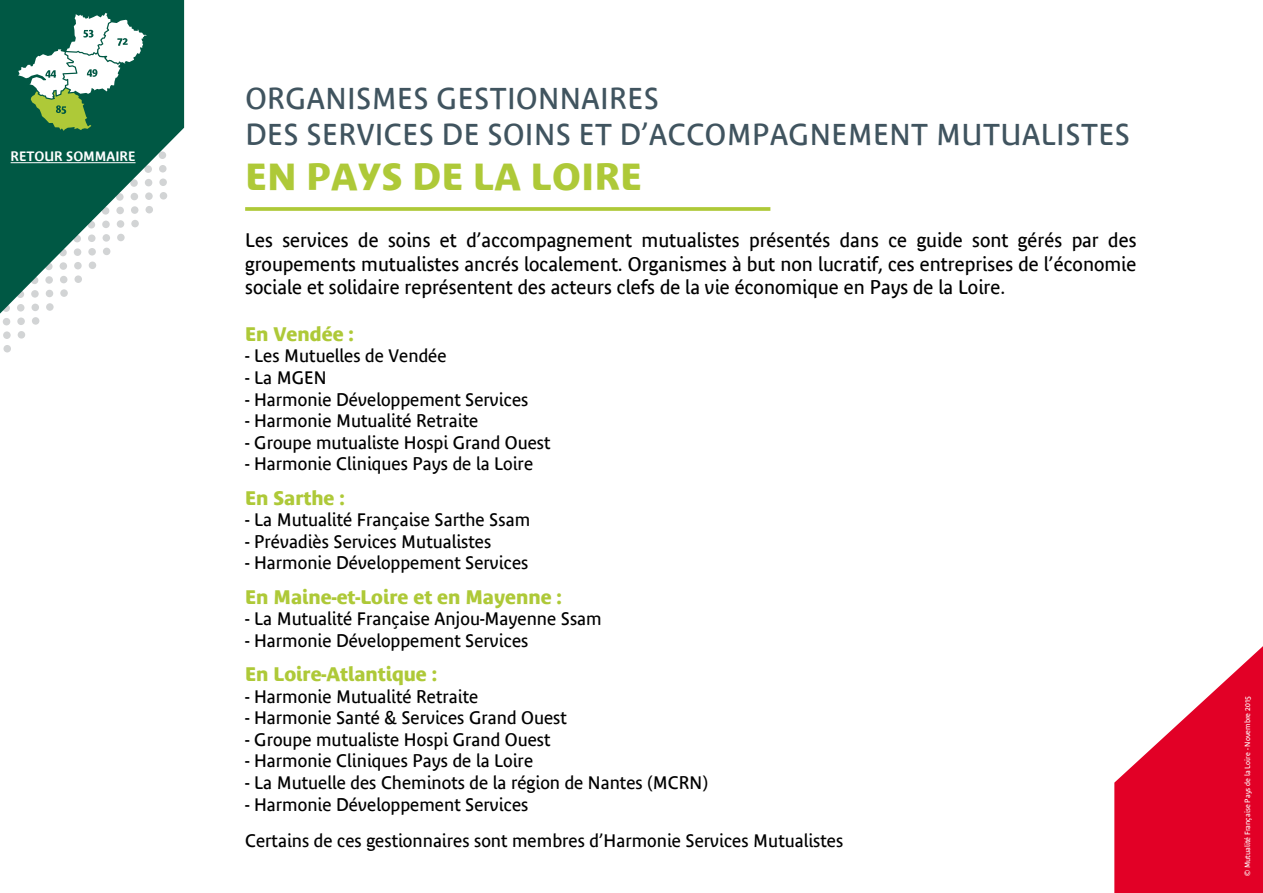
<style>
.page{position:relative;width:1263px;height:893px;background:#fff}
.page>*{position:absolute;margin:0;border:0;box-sizing:border-box;transform-origin:0 0}
.t1{font:700 37.5px "Bienvenue";letter-spacing:.015em;color:#aec938}
.t2{font:30px/36px "Bienvenue";letter-spacing:.015em;color:#40545f}
.t3{font:19.5px/23.4px "Bienvenue";color:#000;text-align:justify}
.t4{font:700 19.5px "Bienvenue";color:#aec938}
.t5{font:18px/36.2px "Bienvenue";color:#000}
.t6{font:600 13.5px "Bienvenue";color:#fff}
.t7{font:7.5px "Bienvenue";color:#fff}
</style>
<div class="page">
<svg style="left:1114px;top:646px;width:149px;height:247px;fill:#e20026"></svg>
<div style="left:3px;top:331px;width:8px;height:8px;background:#d2d4d5;border-radius:50%"></div>
<div style="left:3px;top:345px;width:8px;height:8px;background:#d2d4d5;border-radius:50%"></div>
<div style="left:18px;top:331px;width:7px;height:8px;background:#d2d4d5;border-radius:50%"></div>
<svg style="left:0;top:0;width:184px;height:335px;fill:#005844"></svg>
<hr style="left:11px;top:162px;width:125px;height:1px;background:#fff">
<svg style="left:18px;top:13px;width:129px;height:118px"></svg>
<svg style="left:245px;top:207px;width:525px;height:4px;background:#b3cc45"></svg>
<p class="t6" style="left:11px;top:148px;width:126px">RETOUR SOMMAIRE</p>
<h2 class="t2" style="left:245px;top:80px;width:886px">ORGANISMES GESTIONNAIRES<br>DES SERVICES DE SOINS ET D’ACCOMPAGNEMENT MUTUALISTES</h2>
<h1 class="t1" style="left:245px;top:154px;width:398px">EN PAYS DE LA LOIRE</h1>
<p class="t3" style="left:245px;top:229px;width:893px">Les services de soins et d’accompagnement mutualistes présentés dans ce guide sont gérés par des groupements mutualistes ancrés localement. Organismes à but non lucratif, ces entreprises de l’économie sociale et solidaire représentent des acteurs clefs de la vie économique en Pays de la Loire.</p>
<p class="t4" style="left:245px;top:322px;width:110px">En Vendée :</p>
<p class="t5" style="left:245px;top:338px;width:203px">- Les Mutuelles de Vendée</p>
<p class="t5" style="left:245px;top:360px;width:83px">- La MGEN</p>
<p class="t5" style="left:245px;top:381px;width:285px">- Harmonie Développement Services</p>
<p class="t5" style="left:245px;top:403px;width:235px">- Harmonie Mutualité Retraite</p>
<p class="t5" style="left:245px;top:424px;width:307px">- Groupe mutualiste Hospi Grand Ouest</p>
<p class="t5" style="left:245px;top:446px;width:290px">- Harmonie Cliniques Pays de la Loire</p>
<p class="t4" style="left:245px;top:486px;width:101px">En Sarthe :</p>
<p class="t5" style="left:245px;top:502px;width:286px">- La Mutualité Française Sarthe Ssam</p>
<p class="t5" style="left:245px;top:523px;width:248px">- Prévadiès Services Mutualistes</p>
<p class="t5" style="left:245px;top:545px;width:285px">- Harmonie Développement Services</p>
<p class="t4" style="left:245px;top:585px;width:318px">En Maine-et-Loire et en Mayenne :</p>
<p class="t5" style="left:245px;top:601px;width:358px">- La Mutualité Française Anjou-Mayenne Ssam</p>
<p class="t5" style="left:245px;top:622px;width:285px">- Harmonie Développement Services</p>
<p class="t4" style="left:245px;top:663px;width:193px">En Loire-Atlantique :</p>
<p class="t5" style="left:245px;top:678px;width:235px">- Harmonie Mutualité Retraite</p>
<p class="t5" style="left:245px;top:700px;width:323px">- Harmonie Santé &amp; Services Grand Ouest</p>
<p class="t5" style="left:245px;top:721px;width:307px">- Groupe mutualiste Hospi Grand Ouest</p>
<p class="t5" style="left:245px;top:743px;width:290px">- Harmonie Cliniques Pays de la Loire</p>
<p class="t5" style="left:245px;top:765px;width:464px">- La Mutuelle des Cheminots de la région de Nantes (MCRN)</p>
<p class="t5" style="left:245px;top:786px;width:600px">- Harmonie Développement Services<br>Certains de ces gestionnaires sont membres d’Harmonie Services Mutualistes</p>
<p class="t7" style="left:1243px;top:876px;width:182px;rotate:-90deg">© Mutualité Française Pays de la Loire - Novembre 2015</p>
</div>
